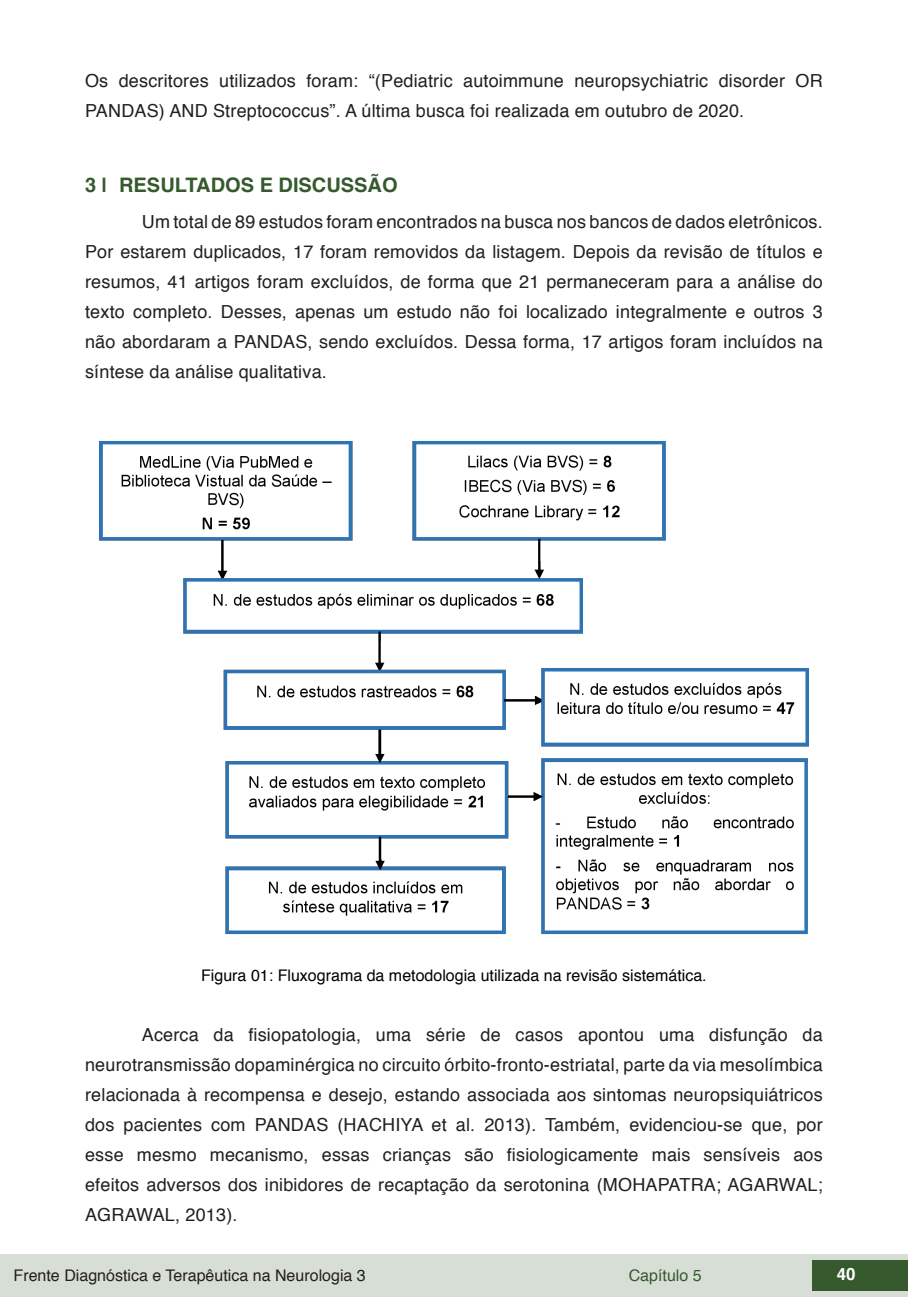
<style>
.page{position:relative;width:908px;height:1304px;background:#fff}
.page>*{position:absolute;margin:0;border:0;box-sizing:border-box;transform-origin:0 0}
.t1{font:700 20px "Helvetica";color:#36592e}
.txt{font:18px/30px "Helvetica";letter-spacing:.01em;color:#231f20;text-align:justify}
.t2{font:700 16.8px "Helvetica";color:#fff}
.info_tab_graf_imag{font:16px "Helvetica";color:#000}
.t3{font:16px "Helvetica";color:#231f20}
.t4{font:16px "Helvetica";color:#36592e}
</style>
<div class="page">
<div style="left:0;top:1254px;width:906px;height:43px;background:#d7ded5"></div>
<div style="left:812px;top:1261px;width:95px;height:30px;background:#36592e"></div>
<img style="left:99px;top:441px;width:710px;height:494px">
<p class="txt" style="left:85px;top:66px;width:738px">Os descritores utilizados foram: “(Pediatric autoimmune neuropsychiatric disorder OR<br>PANDAS) AND Streptococcus”. A última busca foi realizada em outubro de 2020.</p>
<p class="t1" style="left:85px;top:169px;width:314px">3 | RESULTADOS E DISCUSSÃO</p>
<p class="txt" style="left:85px;top:207px;width:739px;text-indent:57px">Um total de 89 estudos foram encontrados na busca nos bancos de dados eletrônicos.<br>Por estarem duplicados, 17 foram removidos da listagem. Depois da revisão de títulos e resumos, 41 artigos foram excluídos, de forma que 21 permaneceram para a análise do texto completo. Desses, apenas um estudo não foi localizado integralmente e outros 3 não abordaram a PANDAS, sendo excluídos. Dessa forma, 17 artigos foram incluídos na síntese da análise qualitativa.</p>
<p class="info_tab_graf_imag" style="left:201px;top:963px;width:507px">Figura 01: Fluxograma da metodologia utilizada na revisão sistemática.</p>
<p class="txt" style="left:85px;top:1020px;width:738px;text-indent:57px">Acerca da fisiopatologia, uma série de casos apontou uma disfunção da neurotransmissão dopaminérgica no circuito órbito-fronto-estriatal, parte da via mesolímbica relacionada à recompensa e desejo, estando associada aos sintomas neuropsiquiátricos dos pacientes com PANDAS (HACHIYA et al. 2013). Também, evidenciou-se que, por esse mesmo mecanismo, essas crianças são fisiologicamente mais sensíveis aos efeitos adversos dos inibidores de recaptação da serotonina (MOHAPATRA; AGARWAL; AGRAWAL, 2013).</p>
<p class="t3" style="left:14px;top:1263px;width:353px">Frente Diagnóstica e Terapêutica na Neurologia 3</p>
<p class="t4" style="left:628px;top:1263px;width:74px">Capítulo 5</p>
<p class="t2" style="left:836px;top:1261px;width:20px">40</p>
</div>
